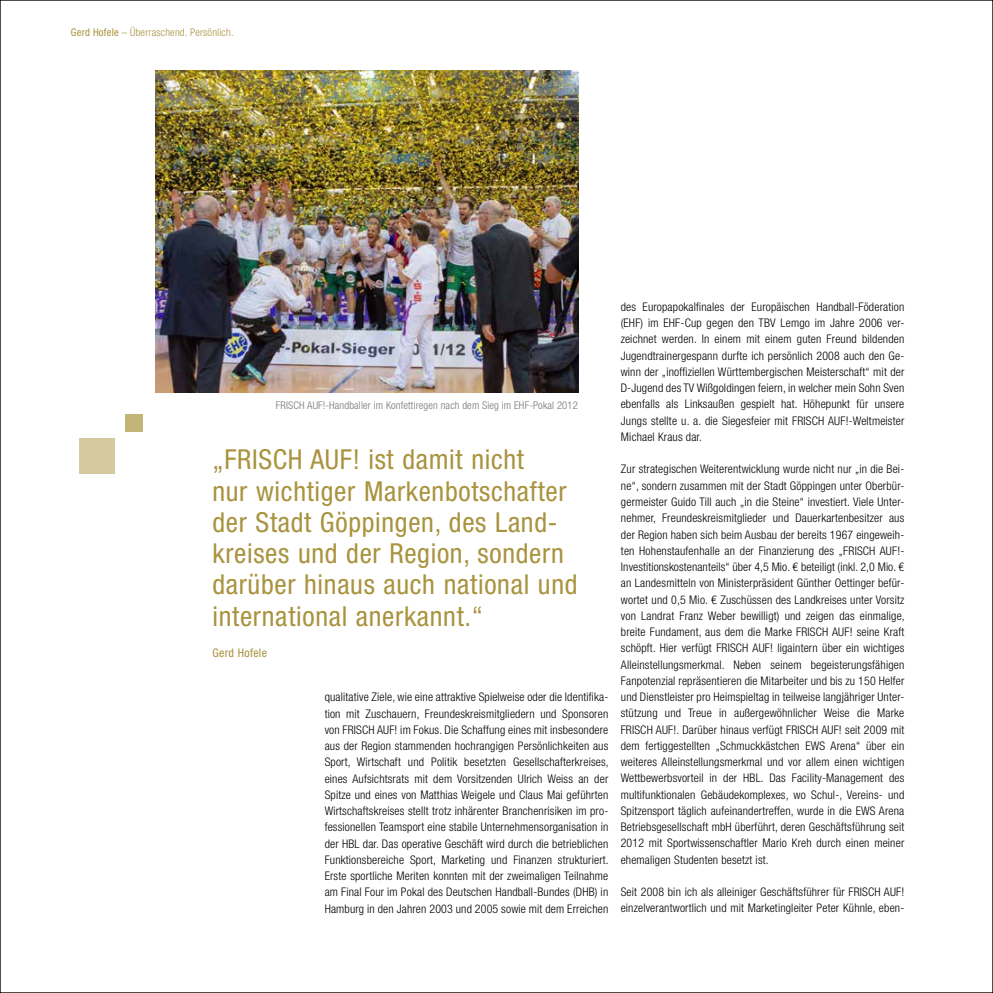
<style>
.page{position:relative;width:993px;height:993px;background:#fff}
.page>*{position:absolute;margin:0;border:0;box-sizing:border-box;transform-origin:0 0}
.t1{font:condensed 27.5px/31.2px "Helvetica Neue LT Std";letter-spacing:.025em;color:#a9933e}
.t2{font:300 condensed 11.88px/16.2px "Helvetica Neue LT Std";letter-spacing:.015em;color:#000;text-align:justify}
.t3{font:condensed 11.88px "Helvetica Neue LT Std";letter-spacing:.025em;color:#a9933e}
.t4{font:300 condensed 10.62px "Helvetica Neue LT Std";letter-spacing:.015em;color:#757574}
.t5{font:300 condensed 10.62px "Helvetica Neue LT Std";letter-spacing:.02em;color:#a9933e}
.s1{font-weight:400}
</style>
<div class="page">
<img style="left:155px;top:71px;width:423px;height:321px">
<div style="left:125px;top:414px;width:18px;height:18px;background:#c3b478"></div>
<div style="left:79px;top:438px;width:36px;height:35px;background:#d4c99f"></div>
<p class="t5" style="left:71px;top:26px;width:164px"><span class="s1">Gerd Hofele</span> – Überraschend. Persönlich.</p>
<p class="t4" style="left:276px;top:398px;width:303px">FRISCH AUF!-Handballer im Konfettiregen nach dem Sieg im EHF-Pokal 2012</p>
<p class="t1" style="left:212px;top:443px;width:366px">„FRISCH AUF! ist damit nicht<br>nur wichtiger Markenbotschafter der Stadt Göppingen, des Land&shy;kreises und der Region, sondern darüber hinaus auch national und international anerkannt.“</p>
<p class="t3" style="left:212px;top:645px;width:56px">Gerd Hofele</p>
<p class="t2" style="left:324px;top:688px;width:285px">qualitative Ziele, wie eine attraktive Spielweise oder die Identifka&shy;tion mit Zuschauern, Freundeskreismitgliedern und Sponsoren von FRISCH AUF! im Fokus. Die Schaffung eines mit insbesondere aus der Region stammenden hochrangigen Persönlichkeiten aus Sport, Wirtschaft und Politik besetzten Gesellschafterkreises, eines Aufsichtsrats mit dem Vorsitzenden Ulrich Weiss an der Spitze und eines von Matthias Weigele und Claus Mai geführten Wirtschaftskreises stellt trotz inhärenter Branchenrisiken im pro&shy;fessionellen Teamsport eine stabile Unternehmensorganisation in der HBL dar. Das operative Geschäft wird durch die betrieblichen Funktionsbereiche Sport, Marketing und Finanzen strukturiert.<br>Erste sportliche Meriten konnten mit der zweimaligen Teilnahme am Final Four im Pokal des Deutschen Handball-Bundes (DHB) in Hamburg in den Jahren 2003 und 2005 sowie mit dem Erreichen</p>
<p class="t2" style="left:620px;top:298px;width:285px">des Europapokalfnales der Europäischen Handball-Föderation (EHF) im EHF-Cup gegen den TBV Lemgo im Jahre 2006 ver&shy;zeichnet werden. In einem mit einem guten Freund bildenden Jugendtrainergespann durfte ich persönlich 2008 auch den Ge&shy;winn der „inoffziellen Württembergischen Meisterschaft“ mit der D-Jugend des TV Wißgoldingen feiern, in welcher mein Sohn Sven ebenfalls als Linksaußen gespielt hat. Höhepunkt für unsere Jungs stellte u. a. die Siegesfeier mit FRISCH AUF!-Weltmeister Michael Kraus dar.</p>
<p class="t2" style="left:620px;top:461px;width:285px">Zur strategischen Weiterentwicklung wurde nicht nur „in die Bei&shy;ne“, sondern zusammen mit der Stadt Göppingen unter Oberbür&shy;germeister Guido Till auch „in die Steine“ investiert. Viele Unter&shy;nehmer, Freundeskreismitglieder und Dauerkartenbesitzer aus der Region haben sich beim Ausbau der bereits 1967 eingeweih&shy;ten Hohenstaufenhalle an der Finanzierung des „FRISCH AUF!- Investitionskostenanteils“ über 4,5 Mio. € beteiligt (inkl. 2,0 Mio. € an Landesmitteln von Ministerpräsident Günther Oettinger befür&shy;wortet und 0,5 Mio. € Zuschüssen des Landkreises unter Vorsitz von Landrat Franz Weber bewilligt) und zeigen das einmalige, breite Fundament, aus dem die Marke FRISCH AUF! seine Kraft schöpft. Hier verfügt FRISCH AUF! ligaintern über ein wichtiges Alleinstellungsmerkmal. Neben seinem begeisterungsfähigen Fanpotenzial repräsentieren die Mitarbeiter und bis zu 150 Helfer und Dienstleister pro Heimspieltag in teilweise langjähriger Unter&shy;stützung und Treue in außergewöhnlicher Weise die Marke FRISCH AUF!. Darüber hinaus verfügt FRISCH AUF! seit 2009 mit dem fertiggestellten „Schmuckkästchen EWS Arena“ über ein weiteres Alleinstellungsmerkmal und vor allem einen wichtigen Wettbewerbsvorteil in der HBL. Das Facility-Management des multifunktionalen Gebäudekomplexes, wo Schul-, Vereins- und Spitzensport täglich aufeinandertreffen, wurde in die EWS Arena Betriebsgesellschaft mbH überführt, deren Geschäftsführung seit 2012 mit Sportwissenschaftler Mario Kreh durch einen meiner ehemaligen Studenten besetzt ist.</p>
<p class="t2" style="left:620px;top:883px;width:285px">Seit 2008 bin ich als alleiniger Geschäftsführer für FRISCH AUF! einzelverantwortlich und mit Marketingleiter Peter Kühnle, eben-</p>
</div>
